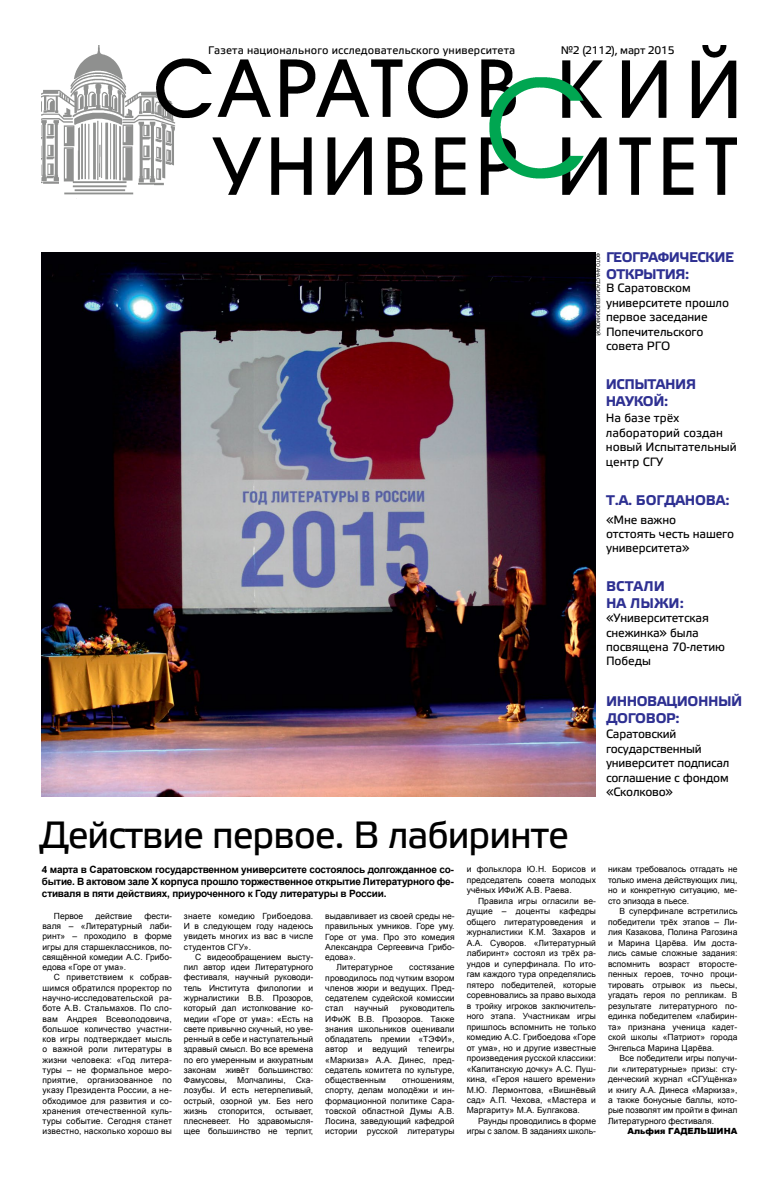
<style>
.page{position:relative;width:780px;height:1177px;background:#fff}
.page>*{position:absolute;margin:0;border:0;box-sizing:border-box;transform-origin:0 0}
.t1{font:38px "Elektra Text Pro";letter-spacing:-.03em;color:#000}
.t2{font:700 14px/16.8px "Elektra Text Pro";letter-spacing:-.03em;color:#2e3092}
.t3{font:700 14px "Elektra Text Pro";letter-spacing:-.01em;color:#2e3092}
.t4{font:700 14px/16.8px "Elektra Text Pro";letter-spacing:.01em;color:#2e3092}
.t5{font:12px/14.4px "Elektra Text Pro";letter-spacing:-.01em;color:#000}
.t6{font:11px "Elektra Text Pro";letter-spacing:.01em;color:#000}
.t7{font:11px "Elektra Text Pro";letter-spacing:-.02em;color:#000}
.t8{font:700 10px/12px "Arial";letter-spacing:-.02em;color:#000;text-align:justify}
.t9{font:8.5px/10.3px "Arial";color:#000;text-align:justify}
.t10{font:900 8.5px "Arial";color:#000}
.t11{font:5px "Arial";letter-spacing:-.03em;color:#000}
</style>
<div class="page">
<img style="left:42px;top:45px;width:694px;height:154px">
<img style="left:42px;top:253px;width:553px;height:543px">
<p class="t6" style="left:208px;top:44px;width:308px">Газета национального исследовательского университета</p>
<p class="t7" style="left:560px;top:44px;width:115px">№2 (2112), март 2015</p>
<h2 class="t2" style="left:606px;top:249px;width:129px">Географические открытия:</h2>
<h3 class="t5" style="left:606px;top:281px;width:124px">В Саратовском университете прошло первое заседание<br>Попечительского совета РГО</h3>
<h2 class="t2" style="left:605px;top:376px;width:92px">И спытания наукой:</h2>
<h3 class="t5" style="left:605px;top:411px;width:132px">На базе трёх лабораторий создан новый Испытательный центр СГУ</h3>
<p class="t11" style="left:601px;top:253px;width:85px;rotate:90deg">фото анастасии евдокимовой</p>
<h2 class="t3" style="left:606px;top:492px;width:125px">Т.А. Богданова:</h2>
<h3 class="t5" style="left:606px;top:512px;width:130px">«Мне важно<br>отстоять честь нашего университета»</h3>
<h2 class="t4" style="left:606px;top:578px;width:79px">Встали на лыжи:</h2>
<h3 class="t5" style="left:606px;top:611px;width:121px">«Университетская снежинка» была посвящена 70-летию<br>Победы</h3>
<h1 class="t1" style="left:39px;top:814px;width:531px">Действие первое. В лабиринте</h1>
<p class="t8" style="left:42px;top:864px;width:413px">4 марта в Саратовском государственном университете состоялось долгожданное со&shy;бытие. В актовом зале Х корпуса прошло торжественное открытие Литературного фе&shy;стиваля в пяти действиях, приуроченного к Году литературы в России.</p>
<p class="t9" style="left:43px;top:910px;width:131px;text-indent:102px">фести&shy;валя – «Литературный лаби&shy;ринт» – проходило в форме игры для старшеклассников, по&shy;свящённой комедии А.С. Грибо&shy;едова «Горе от ума».</p>
<p class="t9" style="left:43px;top:972px;width:131px;text-indent:11px">C приветствием к собрав&shy;шимся обратился проректор по научно-исследовательской ра&shy;боте А.В. Стальмахов. По сло&shy;вам Андрея Всеволодовича, большое количество участни&shy;ков игры подтверждает мысль о важной роли литературы в жизни человека: «Год литера&shy;туры – не формальное меро&shy;приятие, организованное по указу Президента России, а не&shy;обходимое для развития и со&shy;хранения отечественной куль&shy;туры событие. Сегодня станет известно, насколько хорошо вы</p>
<p class="t9" style="left:54px;top:910px;width:31px">Первое</p>
<p class="t9" style="left:96px;top:910px;width:38px">действие</p>
<p class="t9" style="left:184px;top:910px;width:131px">знаете комедию Грибоедова.<br>И в следующем году надеюсь увидеть многих из вас в числе студентов СГУ».</p>
<p class="t9" style="left:184px;top:951px;width:131px;text-indent:11px">С видеообращением высту&shy;пил автор идеи Литературного фестиваля, научный руководи&shy;тель Института филологии и журналистики В.В. Прозоров, который дал истолкование ко&shy;медии «Горе от ума»: «Есть на свете привычно скучный, но уве&shy;ренный в себе и наступательный здравый смысл. Во все времена по его умеренным и аккуратным законам живёт большинство:<br>Фамусовы, Молчалины, Ска&shy;лозубы. И есть нетерпеливый, острый, озорной ум. Без него жизнь</p>
<p class="t9" style="left:184px;top:1105px;width:131px;text-indent:91px">остывает, плесневеет. Но здравомысля&shy;щее большинство не терпит,</p>
<p class="t9" style="left:218px;top:1105px;width:48px">стопорится,</p>
<p class="t9" style="left:325px;top:911px;width:131px">выдавливает из своей среды не-</p>
<p class="t9" style="left:325px;top:921px;width:131px">правильных умников. Горе уму.</p>
<p class="t9" style="left:325px;top:931px;width:131px">Горе от ума. Про это комедия</p>
<p class="t9" style="left:325px;top:941px;width:131px">Александра Сергеевича Грибо-</p>
<p class="t9" style="left:325px;top:952px;width:32px">едова».</p>
<p class="t9" style="left:336px;top:962px;width:58px">Литературное</p>
<p class="t9" style="left:325px;top:962px;width:131px;text-indent:84px">состязание проводилось под чутким взором членов жюри и ведущих. Пред&shy;седателем судейской комиссии стал</p>
<p class="t9" style="left:354px;top:1003px;width:36px">научный</p>
<p class="t9" style="left:325px;top:1003px;width:131px;text-indent:75px">руководитель ИФиЖ В.В. Прозоров. Также знания школьников оценивали обладатель премии «ТЭФИ», автор и ведущий телеигры «Маркиза» А.А. Динес, пред&shy;седатель комитета по культуре, общественным</p>
<p class="t9" style="left:325px;top:1075px;width:131px;text-indent:77px">отношениям, спорту, делам молодёжи и ин&shy;формационной политике Сара&shy;товской областной Думы А.В.<br>Лосина, заведующий кафедрой истории русской литературы</p>
<p class="t9" style="left:466px;top:864px;width:131px">и фольклора Ю.Н. Борисов и председатель cовета молодых учёных ИФиЖ А.В. Раева.</p>
<p class="t9" style="left:466px;top:895px;width:131px;text-indent:11px">Правила игры огласили ве&shy;дущие – доценты кафедры общего литературоведения и журналистики К.М. Захаров и А.А. Суворов. «Литературный лабиринт» состоял из трёх ра&shy;ундов и суперфинала. По ито&shy;гам каждого тура определялись пятеро победителей, которые соревновались за право выхода в тройку игроков заключитель&shy;ного этапа. Участникам игры пришлось вспомнить не только комедию А.С. Грибоедова «Горе от ума», но и другие известные произведения русской классики: «Капитанскую дочку» А.С. Пуш&shy;кина, «Героя нашего времени» М.Ю. Лермонтова, «Вишнёвый сад» А.П. Чехова, «Мастера и Маргариту» М.А. Булгакова.</p>
<p class="t9" style="left:466px;top:1115px;width:131px;text-align:right">Раунды проводились в форме игры с залом. В заданиях школь-</p>
<h2 class="t2" style="left:606px;top:693px;width:138px">инновационный договор:</h2>
<h3 class="t5" style="left:606px;top:727px;width:125px">Саратовский государственный университет подписал соглашение с фондом «Сколково»</h3>
<p class="t9" style="left:608px;top:864px;width:131px">никам требовалось отгадать не только имена действующих лиц, но и конкретную ситуацию, ме&shy;сто эпизода в пьесе.</p>
<p class="t9" style="left:608px;top:905px;width:131px;text-indent:11px">В суперфинале встретились победители трёх этапов – Ли&shy;лия Казакова, Полина Рагозина и Марина Царёва. Им доста&shy;лись самые сложные задания: вспомнить возраст второсте&shy;пенных героев, точно проци&shy;тировать отрывок из пьесы, угадать героя по репликам. В результате литературного по&shy;единка победителем «лабирин&shy;та» признана ученица кадет&shy;ской школы «Патриот» города Энгельса Марина Царёва.</p>
<p class="t9" style="left:608px;top:1052px;width:131px;text-indent:11px">Все победители игры получи&shy;ли «литературные» призы: сту&shy;денческий журнал «СГУщёнка» и книгу А.А. Динеса «Маркиза», а также бонусные баллы, кото&shy;рые позволят им пройти в финал Литературного фестиваля.</p>
<p class="t10" style="left:627px;top:1125px;width:111px">Альфия ГАДЕЛЬШИНА</p>
</div>
